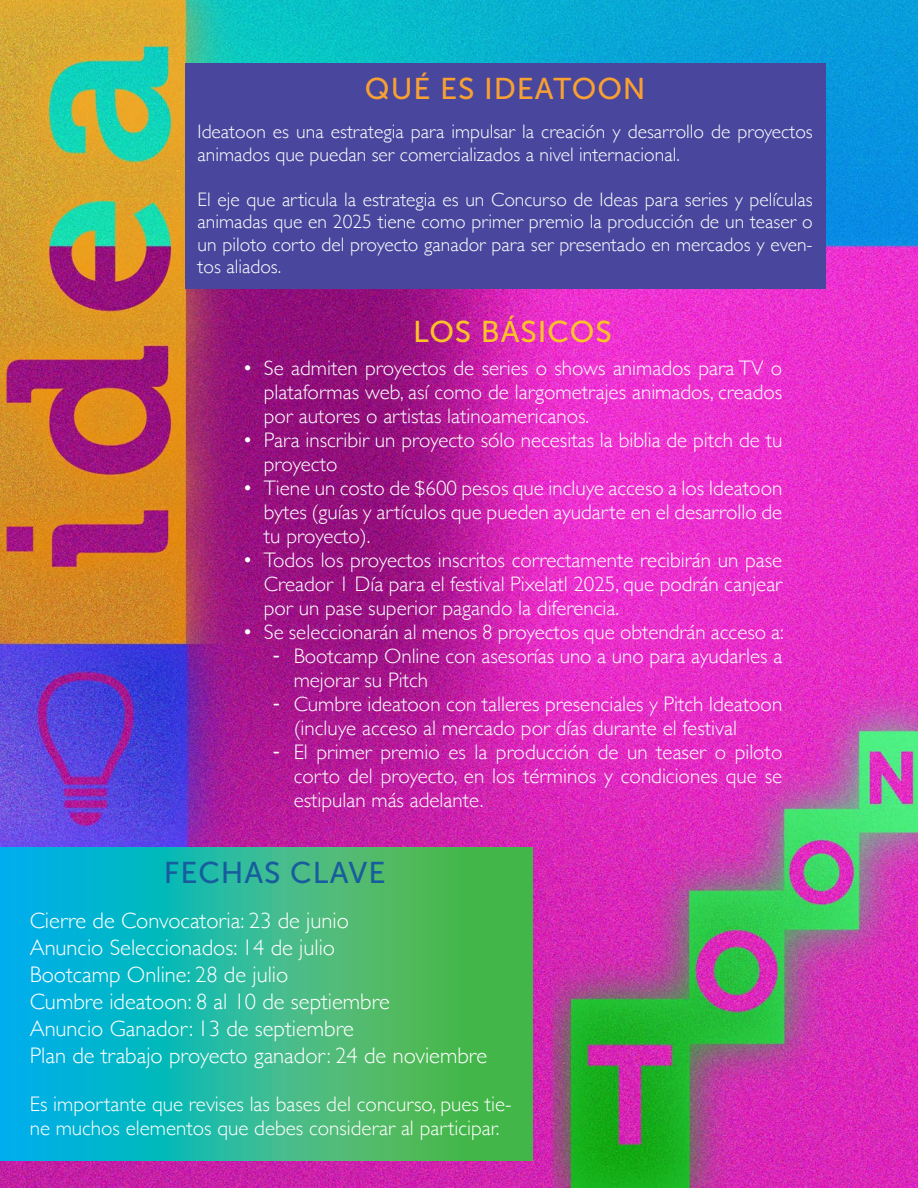
<style>
.page{position:relative;width:918px;height:1188px;background:#fff}
.page>*{position:absolute;margin:0;border:0;box-sizing:border-box;transform-origin:0 0}
.t1{font:30px "Museo Sans 500";letter-spacing:.03em;color:#f9a032}
.t2{font:30px "Museo Sans 500";letter-spacing:.03em;color:#175d9e}
.t3{font:30px "Museo Sans 500";letter-spacing:.03em;color:#fec427}
.numeros{font:300 22.5px "Gill Sans";color:#fff}
.numeros-2{font:300 21px/24px "Gill Sans";color:#fff}
.numeros-3{font:300 19.5px/22.5px "Gill Sans";color:#fff}
.t4{font:15px "Museo 700";color:#fff}
.s1{font-family:"Lato";font-weight:400}
</style>
<div class="page">
<img style="left:0;top:0;width:918px;height:1187px">
<div style="left:185px;top:64px;width:641px;height:225px;background:#48479d"></div>
<svg style="left:0;top:847px;width:532px;height:314px;background:#2bb793"></svg>
<p class="t1" style="left:365px;top:72px;width:282px">QUÉ ES IDEATOON</p>
<p class="numeros-3" style="left:198px;top:119px;width:617px">Ideatoon es una estrategia para impulsar la creación y desarrollo de proyectos animados que puedan ser comercializados a nivel internacional.</p>
<p class="numeros-3" style="left:198px;top:187px;width:617px;text-align:justify">El eje que articula la estrategia es un Concurso de Ideas para series y películas animadas que en 2025 tiene como primer premio la producción de un teaser o un piloto corto del proyecto ganador para ser presentado en mercados y even&shy;tos aliados.</p>
<p class="t3" style="left:413px;top:315px;width:200px">LOS BÁSICOS</p>
<p class="numeros-2" style="left:264px;top:355px;width:520px;text-align:justify;text-indent:-21px">• Se admiten proyectos de series o shows animados para TV o plataformas web, así como de largometrajes animados, creados por autores o artistas latinoamericanos.</p>
<p class="numeros-2" style="left:264px;top:427px;width:520px;text-indent:-21px">• Para inscribir un proyecto sólo necesitas la biblia de pitch de tu proyecto</p>
<p class="numeros-2" style="left:264px;top:475px;width:520px;text-align:justify;text-indent:-21px">• Tiene un costo de $600 pesos que incluye acceso a los Ideatoon bytes (guías y artículos que pueden ayudarte en el desarrollo de tu proyecto).</p>
<p class="numeros-2" style="left:264px;top:547px;width:520px;text-align:justify;text-indent:-21px">• Todos los proyectos inscritos correctamente recibirán un pase Creador 1 Día para el festival Pixelatl 2025, que podrán canjear por un pase superior pagando la diferencia.</p>
<p class="numeros-2" style="left:243px;top:619px;width:543px">• Se seleccionarán al menos 8 proyectos que obtendrán acceso a:</p>
<p class="numeros-2" style="left:294px;top:643px;width:490px;text-indent:-21px"><span class="s1">-</span> Bootcamp Online con asesorías uno a uno para ayudarles a mejorar su Pitch</p>
<p class="numeros-2" style="left:294px;top:691px;width:490px;text-indent:-21px"><span class="s1">-</span> Cumbre ideatoon con talleres presenciales y Pitch Ideatoon (incluye acceso al mercado por días durante el festival</p>
<p class="numeros-2" style="left:294px;top:739px;width:490px;text-align:justify;text-indent:-21px"><span class="s1">-</span> El primer premio es la producción de un teaser o piloto corto del proyecto, en los términos y condiciones que se estipulan más adelante.</p>
<p class="t2" style="left:164px;top:856px;width:223px">FECHAS CLAVE</p>
<p class="numeros" style="left:30px;top:903px;width:321px">Cierre de Convocatoria: 23 de junio</p>
<p class="numeros" style="left:30px;top:930px;width:307px">Anuncio Seleccionados: 14 de julio</p>
<p class="numeros" style="left:30px;top:957px;width:260px">Bootcamp Online: 28 de julio</p>
<p class="numeros" style="left:30px;top:984px;width:362px">Cumbre ideatoon: 8 al 10 de septiembre</p>
<p class="numeros" style="left:30px;top:1011px;width:326px">Anuncio Ganador: 13 de septiembre</p>
<p class="numeros" style="left:30px;top:1038px;width:459px">Plan de trabajo proyecto ganador: 24 de noviembre</p>
<p class="numeros-2" style="left:30px;top:1091px;width:483px">Es importante que revises las bases del concurso, pues tie&shy;ne muchos elementos que debes considerar al participar.</p>
<p class="t4" style="left:455px;top:1107px;width:10px">2</p>
</div>
